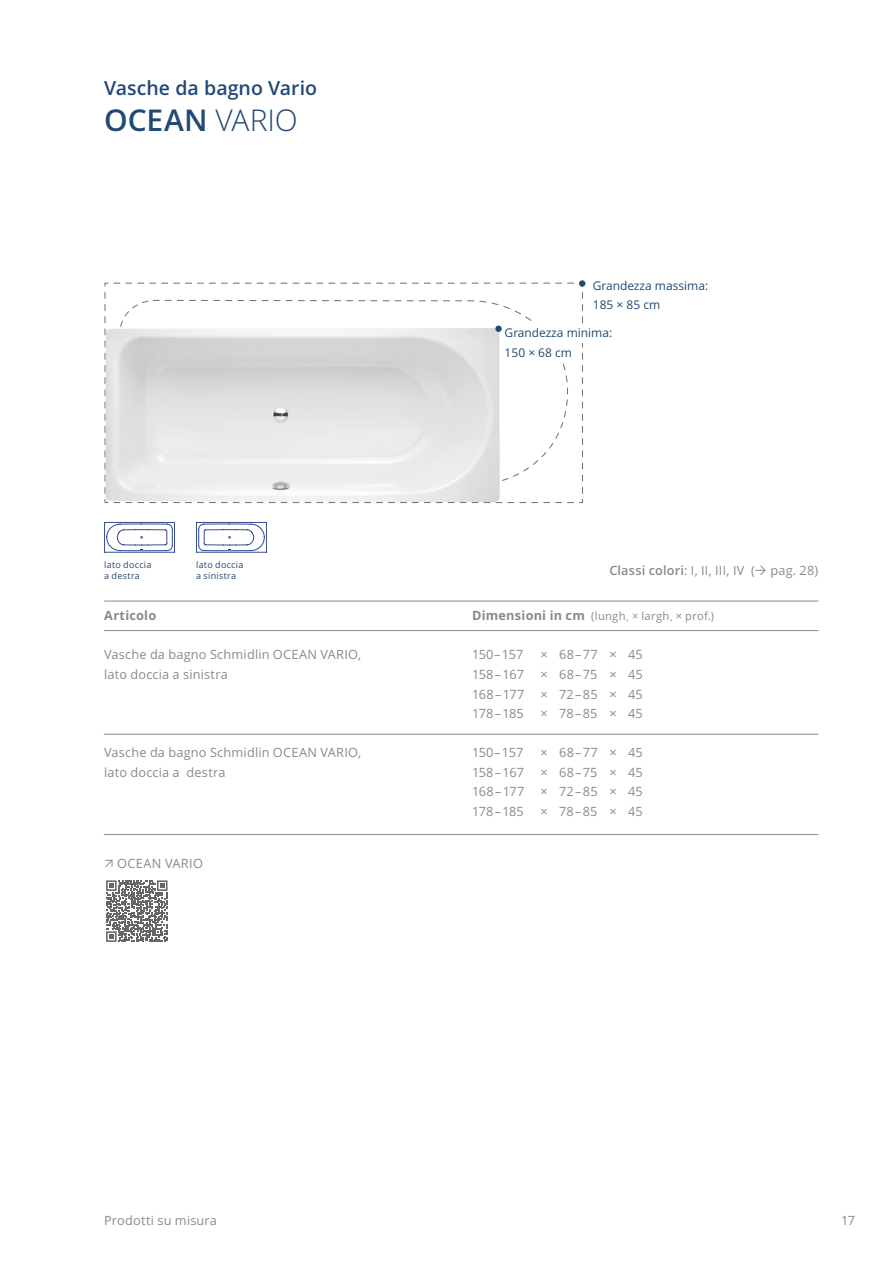
<style>
.page{position:relative;width:893px;height:1263px;background:#fff}
.page>*{position:absolute;margin:0;border:0;box-sizing:border-box;transform-origin:0 0}
._02_Titel-gross{font:600 30px "Open Sans";letter-spacing:.005em;color:#214975}
._01_Titel-klien{font:600 19.5px "Open Sans";letter-spacing:.005em;color:#214975}
.Vermassung_Vario{font:12.75px "Open Sans";letter-spacing:.015em;color:#8b8a85}
.Lauftext{font:12.75px/19.5px "Open Sans";letter-spacing:.015em;color:#8b8a85}
.Farbklasse{font:12.75px "Open Sans";letter-spacing:.015em;color:#8b8a85}
.Lauftext_ohne_Raster{font:12.75px "Open Sans";letter-spacing:.025em;color:#8b8a85}
.Untertitel_mit_Linien{font:700 12.75px "Open Sans";letter-spacing:.015em;color:#8b8a85}
._09_Überblick_Grafik_Text{font:12px "Open Sans";color:#214975}
.Untertitel_mit_Linien-2{font:11.25px "Open Sans";letter-spacing:.025em;color:#8b8a85}
._07_Text_klein__Legende{font:9px/10.8px "Open Sans";letter-spacing:.03em;color:#214975}
.s1{font-weight:300}
.s2{font-weight:600}
.s3{font-weight:700;font-size:12.75px}
</style>
<div class="page">
<svg style="left:104px;top:522px;width:71px;height:31px"></svg>
<svg style="left:196px;top:522px;width:71px;height:31px"></svg>
<svg style="left:104px;top:282px;width:479px;height:222px"></svg>
<svg style="left:119px;top:299px;width:357px;height:29px"></svg>
<img style="left:106px;top:328px;width:394px;height:174px">
<svg style="left:106px;top:880px;width:62px;height:62px"></svg>
<hr style="left:104px;top:734px;width:715px;height:1px;background:#8b8a85">
<hr style="left:104px;top:834px;width:715px;height:1px;background:#8b8a85">
<hr style="left:104px;top:601px;width:715px;height:1px;background:#8b8a85">
<hr style="left:104px;top:630px;width:715px;height:1px;background:#8b8a85">
<div style="left:579px;top:280px;width:6px;height:7px;background:#214975;border-radius:50%"></div>
<svg style="left:476px;top:292px;width:107px;height:204px"></svg>
<div style="left:495px;top:326px;width:7px;height:6px;background:#214975;border-radius:50%"></div>
<p class="_01_Titel-klien" style="left:104px;top:75px;width:214px">Vasche da bagno Vario</p>
<p class="_02_Titel-gross" style="left:104px;top:100px;width:195px">OCEAN <span class="s1">VARIO</span></p>
<p class="_07_Text_klein__Legende" style="left:104px;top:559px;width:49px">lato doccia a destra</p>
<p class="_07_Text_klein__Legende" style="left:196px;top:559px;width:49px">lato doccia a sinistra</p>
<p class="_09_Überblick_Grafik_Text" style="left:593px;top:277px;width:117px">Grandezza massima:</p>
<p class="_09_Überblick_Grafik_Text" style="left:593px;top:297px;width:69px">185 × 85 cm</p>
<p class="_09_Überblick_Grafik_Text" style="left:505px;top:325px;width:109px">Grandezza minima:</p>
<p class="_09_Überblick_Grafik_Text" style="left:505px;top:344px;width:69px">150 × 68 cm</p>
<p class="Farbklasse" style="left:609px;top:562px;width:210px"><span class="s2">Classi colori</span>: I, II, III, IV ( pag. 28)</p>
<p class="Untertitel_mit_Linien" style="left:104px;top:607px;width:54px">Articolo</p>
<p class="Untertitel_mit_Linien-2" style="left:472px;top:609px;width:244px"><span class="s3">Dimensioni in cm</span> (lungh. × largh. × prof.)</p>
<p class="Lauftext" style="left:104px;top:645px;width:259px">Vasche da bagno Schmidlin OCEAN VARIO, lato doccia a sinistra</p>
<p class="Lauftext" style="left:104px;top:742px;width:259px">Vasche da bagno Schmidlin OCEAN VARIO, lato doccia a destra</p>
<p class="Lauftext_ohne_Raster" style="left:117px;top:854px;width:87px">OCEAN VARIO</p>
<p class="Vermassung_Vario" style="left:472px;top:646px;width:53px">150– 157</p>
<p class="Vermassung_Vario" style="left:540px;top:646px;width:104px">× 68 – 77 × 45</p>
<p class="Vermassung_Vario" style="left:472px;top:666px;width:54px">158 – 167</p>
<p class="Vermassung_Vario" style="left:540px;top:666px;width:104px">× 68 – 75 × 45</p>
<p class="Vermassung_Vario" style="left:472px;top:685px;width:54px">168 – 177</p>
<p class="Vermassung_Vario" style="left:540px;top:685px;width:104px">× 72 – 85 × 45</p>
<p class="Vermassung_Vario" style="left:472px;top:705px;width:53px">178 – 185</p>
<p class="Vermassung_Vario" style="left:540px;top:705px;width:104px">× 78 – 85 × 45</p>
<p class="Vermassung_Vario" style="left:472px;top:744px;width:53px">150– 157</p>
<p class="Vermassung_Vario" style="left:540px;top:744px;width:104px">× 68 – 77 × 45</p>
<p class="Vermassung_Vario" style="left:472px;top:763px;width:54px">158 – 167</p>
<p class="Vermassung_Vario" style="left:540px;top:763px;width:104px">× 68 – 75 × 45</p>
<p class="Vermassung_Vario" style="left:472px;top:783px;width:54px">168 – 177</p>
<p class="Vermassung_Vario" style="left:540px;top:783px;width:104px">× 72 – 85 × 45</p>
<p class="Vermassung_Vario" style="left:472px;top:802px;width:53px">178 – 185</p>
<p class="Vermassung_Vario" style="left:540px;top:802px;width:104px">× 78 – 85 × 45</p>
<p class="Lauftext" style="left:104px;top:1210px;width:114px">Prodotti su misura</p>
<p class="Lauftext" style="left:841px;top:1210px;width:15px">17</p>
</div>
